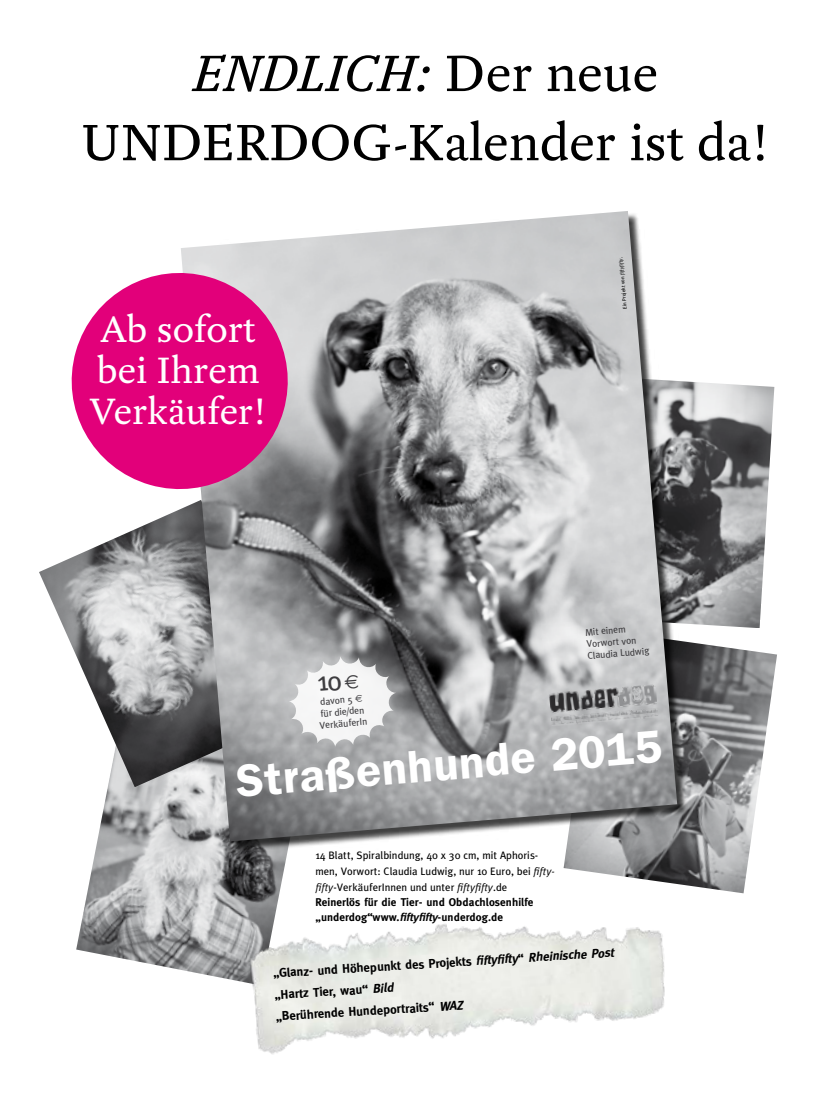
<style>
.page{position:relative;width:833px;height:1099px;background:#fff}
.page>*{position:absolute;margin:0;border:0;box-sizing:border-box;transform-origin:0 0}
.Hervorhebung2014yoga{font:55.25px "Yoga OT";color:#000}
.Hervorhebung2014yoga-2{font:italic 55.25px "Yoga OT";color:#000}
.t1{font:600 46px "Franklin Gothic";color:#fff}
.Hervorhebung2014yoga-3{font:39.75px "Yoga OT";color:#fff}
.Kleinanzeigen_Fließt{font:700 12.75px "Meta";color:#000}
.Kleinanzeigen_Fließt-2{font:700 11.25px/15px "Meta";letter-spacing:.01em;color:#000}
.Kleinanzeigen_Fließt-3{font:10.75px/15.9px "Meta";letter-spacing:.01em;color:#000}
.t2{font:9.75px "Meta";color:#3e3d40}
.t3{font:5.12px "Meta";color:#000}
.s1{font-style:normal}
.s2{font-style:italic}
.s3{font-family:"Euro Sans";font-size:9.88px}
</style>
<div class="page">
<img style="left:76px;top:787px;width:212px;height:194px">
<img style="left:39px;top:509px;width:142px;height:278px">
<img style="left:688px;top:381px;width:86px;height:247px">
<img style="left:563px;top:642px;width:214px;height:251px">
<div style="left:182px;top:212px;width:506px;height:640px;background:#000;opacity:.75"></div>
<img style="left:181px;top:211px;width:496px;height:630px">
<img style="left:549px;top:684px;width:109px;height:42px">
<img style="left:289px;top:656px;width:107px;height:90px">
<svg style="left:71px;top:261px;width:229px;height:240px;background:#de4799"></svg>
<img style="left:236px;top:888px;width:443px;height:166px">
<svg style="left:318px;top:675px;width:41px;height:16px"></svg>
<p class="Hervorhebung2014yoga-2" style="left:193px;top:44px;width:467px">ENDLICH: <span class="s1">Der neue</span></p>
<p class="Hervorhebung2014yoga" style="left:81px;top:113px;width:690px">UNDERDOG-Kalender ist da!</p>
<p class="Hervorhebung2014yoga-3" style="left:101px;top:308px;width:156px">Ab sofort</p>
<p class="Hervorhebung2014yoga-3" style="left:96px;top:349px;width:165px">bei Ihrem</p>
<p class="Hervorhebung2014yoga-3" style="left:89px;top:390px;width:179px">Verkäufer!</p>
<p class="t3" style="left:622px;top:309px;width:54px;rotate:-95deg">Ein Projekt von <span class="s2">fi ftyfi fty</span>.</p>
<p class="t2" style="left:585px;top:626px;width:42px;rotate:-5deg">Mit einem</p>
<p class="t2" style="left:586px;top:638px;width:52px;rotate:-5deg">Vorwort von</p>
<p class="t2" style="left:587px;top:650px;width:64px;rotate:-5deg">Claudia Ludwig</p>
<p class="t2" style="left:320px;top:696px;width:44px;rotate:-5deg">davon 5 <span class="s3">€</span></p>
<p class="t2" style="left:320px;top:708px;width:45px;rotate:-5deg">für die/den</p>
<p class="t2" style="left:319px;top:719px;width:49px;rotate:-5deg">VerkäuferIn</p>
<p class="t1" style="left:234px;top:755px;width:428px;rotate:-5deg">Straßenhunde 2015</p>
<p class="Kleinanzeigen_Fließt-3" style="left:315px;top:847px;width:241px">14 Blatt, Spiralbindung, 40 x 30 cm, mit Aphoris&shy;men, Vorwort: Claudia Ludwig, nur 10 Euro, bei <span class="s2">fifty&shy;fifty</span>-VerkäuferInnen und unter <span class="s2">fiftyfifty</span>.de</p>
<p class="Kleinanzeigen_Fließt-2" style="left:315px;top:894px;width:219px">Reinerlös für die Tier- und Obdachlosenhilfe „underdog“www.<span class="s2">fiftyfifty</span>-underdog.de</p>
<p class="Kleinanzeigen_Fließt" style="left:273px;top:966px;width:343px;rotate:-4deg">„Glanz- und Höhepunkt des Projekts <span class="s2">fi ftyfi fty</span>“ <span class="s2">Rheinische Post</span></p>
<p class="Kleinanzeigen_Fließt" style="left:274px;top:987px;width:121px;rotate:-4deg">„Hartz Tier, wau“ <span class="s2">Bild</span></p>
<p class="Kleinanzeigen_Fließt" style="left:275px;top:1009px;width:189px;rotate:-4deg">„Berührende Hundeportraits“ <span class="s2">WAZ</span></p>
</div>
